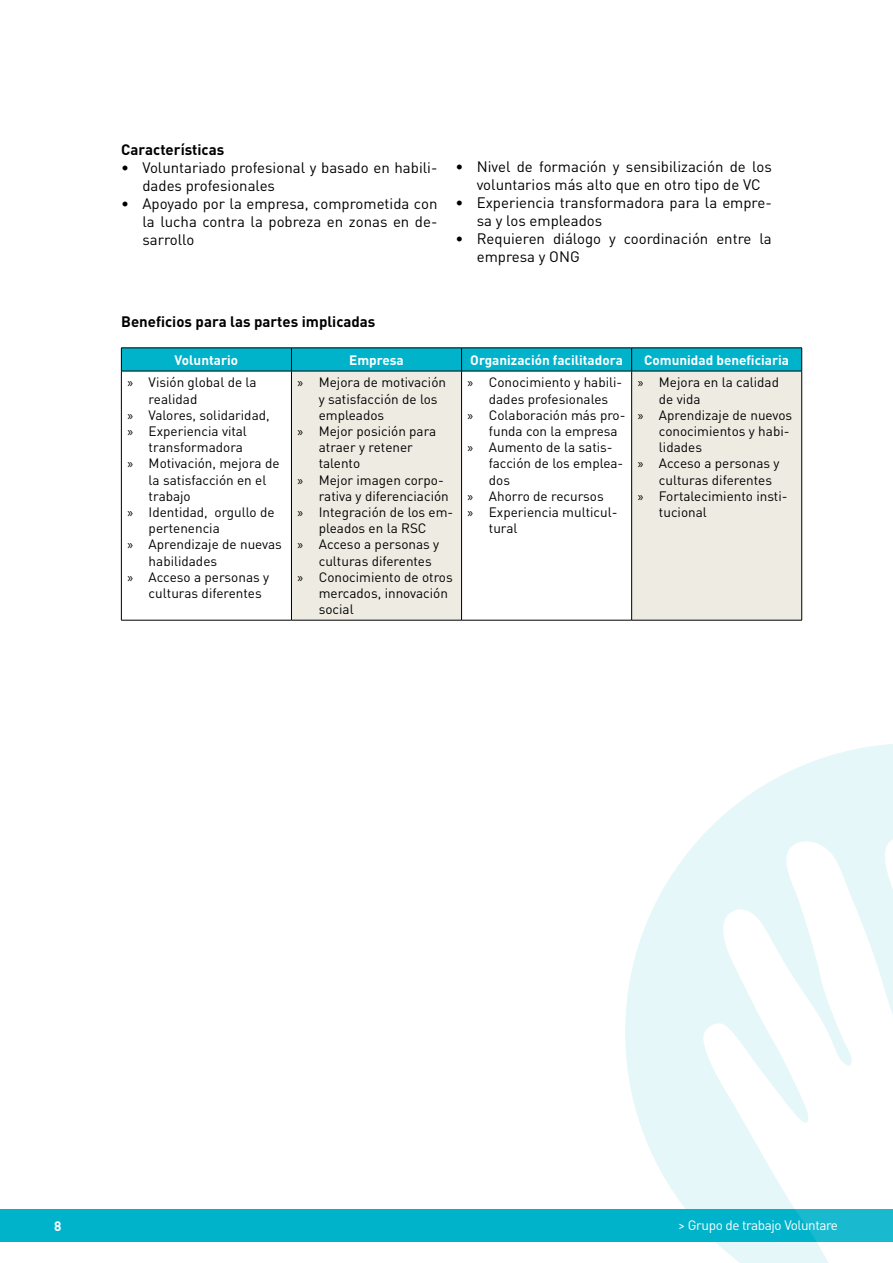
<style>
.page{position:relative;width:893px;height:1263px;background:#fff}
.page>*{position:absolute;margin:0;border:0;box-sizing:border-box;transform-origin:0 0}
.t1{font:15px/18px "DIN";color:#000}
.t2{font:700 15px "DIN";color:#000}
.t3{font:13.5px "DIN";color:#000}
.t4{font:700 13.5px "DIN";color:#fff}
.t5{font:13.5px "DIN";letter-spacing:-.03em;color:#fff}
.s1{font-family:"Myriad Pro"}
</style>
<div class="page">
<div style="left:0;top:1209px;width:893px;height:33px;background:#00b3cb"></div>
<svg style="left:625px;top:744px;width:268px;height:465px;fill:#e6f7f9"></svg>
<svg style="left:703px;top:833px;width:190px;height:430px"></svg>
<svg style="left:292px;top:372px;width:509px;height:248px;fill:#edebe2"></svg>
<hr style="left:291px;top:371px;width:1px;height:249px;background:#000">
<hr style="left:291px;top:371px;width:171px;height:1px;background:#000">
<hr style="left:461px;top:371px;width:1px;height:249px;background:#000">
<hr style="left:291px;top:620px;width:170px;height:1px;background:#000">
<hr style="left:631px;top:371px;width:1px;height:249px;background:#000">
<hr style="left:631px;top:371px;width:171px;height:1px;background:#000">
<hr style="left:801px;top:371px;width:1px;height:249px;background:#000">
<hr style="left:632px;top:620px;width:170px;height:1px;background:#000">
<hr style="left:121px;top:620px;width:170px;height:1px;background:#000">
<hr style="left:461px;top:620px;width:171px;height:1px;background:#000">
<hr style="left:121px;top:371px;width:170px;height:1px;background:#000">
<hr style="left:462px;top:371px;width:169px;height:1px;background:#000">
<svg style="left:121px;top:348px;width:681px;height:23px;background:#00abc2"></svg>
<hr style="left:121px;top:371px;width:1px;height:249px;background:#000">
<p class="t2" style="left:121px;top:140px;width:105px">Características</p>
<p class="t1" style="left:142px;top:159px;width:297px;text-indent:-21px">• Voluntariado profesional y basado en habili&shy;dades profesionales</p>
<p class="t1" style="left:142px;top:195px;width:297px;text-align:justify;text-indent:-21px">• Apoyado por la empresa, comprometida con la lucha contra la pobreza en zonas en de&shy;sarrollo</p>
<p class="t1" style="left:477px;top:158px;width:297px;text-indent:-21px">• Nivel de formación y sensibilización de los voluntarios más alto que en otro tipo de VC</p>
<p class="t1" style="left:477px;top:194px;width:297px;text-indent:-21px">• Experiencia transformadora para la empre&shy;sa y los empleados</p>
<p class="t1" style="left:477px;top:230px;width:297px;text-indent:-21px">• Requieren diálogo y coordinación entre la empresa y ONG</p>
<p class="t2" style="left:121px;top:312px;width:256px">Beneficios para las partes implicadas</p>
<p class="t4" style="left:175px;top:351px;width:65px">Voluntario</p>
<p class="t4" style="left:349px;top:351px;width:56px">Empresa</p>
<p class="t4" style="left:470px;top:351px;width:154px">Organización facilitadora</p>
<p class="t4" style="left:644px;top:351px;width:146px">Comunidad beneficiaria</p>
<p class="t3" style="left:127px;top:375px;width:131px"><span class="s1">»</span> Visión global de la</p>
<p class="t3" style="left:149px;top:391px;width:50px">realidad</p>
<p class="t3" style="left:127px;top:407px;width:144px"><span class="s1">»</span> Valores, solidaridad,</p>
<p class="t3" style="left:127px;top:423px;width:121px"><span class="s1">»</span> Experiencia vital</p>
<p class="t3" style="left:149px;top:440px;width:96px">transformadora</p>
<p class="t3" style="left:127px;top:456px;width:154px"><span class="s1">»</span> Motivación, mejora de</p>
<p class="t3" style="left:149px;top:472px;width:119px">la satisfacción en el</p>
<p class="t3" style="left:149px;top:488px;width:44px">trabajo</p>
<p class="t3" style="left:127px;top:504px;width:149px"><span class="s1">»</span> Identidad, orgullo de</p>
<p class="t3" style="left:149px;top:521px;width:73px">pertenencia</p>
<p class="t3" style="left:127px;top:537px;width:156px"><span class="s1">»</span> Aprendizaje de nuevas</p>
<p class="t3" style="left:149px;top:553px;width:70px">habilidades</p>
<p class="t3" style="left:127px;top:569px;width:143px"><span class="s1">»</span> Acceso a personas y</p>
<p class="t3" style="left:149px;top:585px;width:115px">culturas diferentes</p>
<p class="t3" style="left:297px;top:375px;width:150px"><span class="s1">»</span> Mejora de motivación</p>
<p class="t3" style="left:319px;top:391px;width:120px">y satisfacción de los</p>
<p class="t3" style="left:319px;top:407px;width:67px">empleados</p>
<p class="t3" style="left:297px;top:423px;width:140px"><span class="s1">»</span> Mejor posición para</p>
<p class="t3" style="left:319px;top:440px;width:96px">atraer y retener</p>
<p class="t3" style="left:319px;top:456px;width:43px">talento</p>
<p class="t3" style="left:297px;top:472px;width:148px"><span class="s1">»</span> Mejor imagen corpo-</p>
<p class="t3" style="left:319px;top:488px;width:132px">rativa y diferenciación</p>
<p class="t3" style="left:297px;top:504px;width:157px"><span class="s1">»</span> Integración de los em-</p>
<p class="t3" style="left:319px;top:521px;width:109px">pleados en la RSC</p>
<p class="t3" style="left:297px;top:537px;width:143px"><span class="s1">»</span> Acceso a personas y</p>
<p class="t3" style="left:319px;top:553px;width:115px">culturas diferentes</p>
<p class="t3" style="left:297px;top:569px;width:157px"><span class="s1">»</span> Conocimiento de otros</p>
<p class="t3" style="left:319px;top:585px;width:131px">mercados, innovación</p>
<p class="t3" style="left:319px;top:602px;width:36px">social</p>
<p class="t3" style="left:468px;top:375px;width:156px"><span class="s1">»</span> Conocimiento y habili-</p>
<p class="t3" style="left:489px;top:391px;width:121px">dades profesionales</p>
<p class="t3" style="left:468px;top:407px;width:159px"><span class="s1">»</span> Colaboración más pro-</p>
<p class="t3" style="left:489px;top:423px;width:130px">funda con la empresa</p>
<p class="t3" style="left:468px;top:440px;width:147px"><span class="s1">»</span> Aumento de la satis-</p>
<p class="t3" style="left:489px;top:456px;width:136px">facción de los emplea-</p>
<p class="t3" style="left:489px;top:472px;width:23px">dos</p>
<p class="t3" style="left:468px;top:488px;width:138px"><span class="s1">»</span> Ahorro de recursos</p>
<p class="t3" style="left:468px;top:504px;width:151px"><span class="s1">»</span> Experiencia multicul-</p>
<p class="t3" style="left:489px;top:521px;width:30px">tural</p>
<p class="t3" style="left:638px;top:375px;width:143px"><span class="s1">»</span> Mejora en la calidad</p>
<p class="t3" style="left:659px;top:391px;width:43px">de vida</p>
<p class="t3" style="left:638px;top:407px;width:156px"><span class="s1">»</span> Aprendizaje de nuevos</p>
<p class="t3" style="left:659px;top:423px;width:132px">conocimientos y habi-</p>
<p class="t3" style="left:659px;top:440px;width:45px">lidades</p>
<p class="t3" style="left:638px;top:456px;width:143px"><span class="s1">»</span> Acceso a personas y</p>
<p class="t3" style="left:659px;top:472px;width:115px">culturas diferentes</p>
<p class="t3" style="left:638px;top:488px;width:151px"><span class="s1">»</span> Fortalecimiento insti-</p>
<p class="t3" style="left:659px;top:504px;width:49px">tucional</p>
<p class="t4" style="left:54px;top:1217px;width:9px">8</p>
<p class="t5" style="left:678px;top:1217px;width:161px">&gt; Grupo de trabajo Voluntare</p>
</div>
